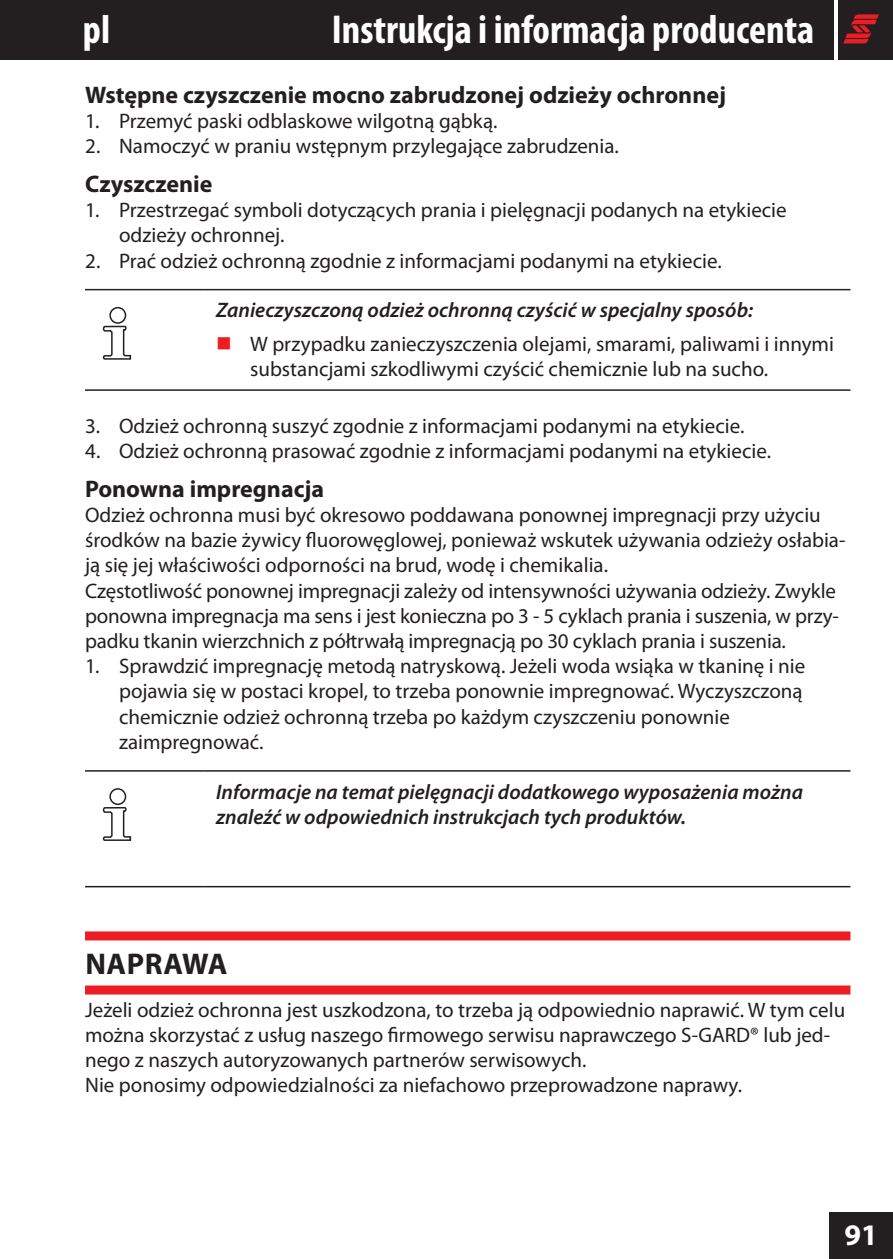
<style>
.page{position:relative;width:893px;height:1259px;background:#fff}
.page>*{position:absolute;margin:0;border:0;box-sizing:border-box;transform-origin:0 0}
.t1{font:700 condensed 40.5px "Myriad Pro";color:#fff}
.t2{font:700 30px "Myriad Pro";letter-spacing:.02em;color:#231f20}
.t3{font:700 30px "Myriad Pro";color:#fff}
.t4{font:700 24px "Myriad Pro";color:#231f20}
.t5{font:21px/25.2px "Myriad Pro";color:#231f20}
.t6{font:italic 600 21px/25.2px "Myriad Pro";color:#231f20}
</style>
<div class="page">
<div style="left:838px;top:0;width:55px;height:60px;background:#231f20"></div>
<div style="left:829px;top:1212px;width:64px;height:47px;background:#231f20"></div>
<svg style="left:843px;top:14px;width:36px;height:29px"></svg>
<div style="left:0;top:0;width:833px;height:60px;background:#231f20"></div>
<div style="left:85px;top:931px;width:765px;height:9px;background:#ee1d23"></div>
<div style="left:85px;top:985px;width:765px;height:9px;background:#ee1d23"></div>
<hr style="left:85px;top:289px;width:119px;height:1px;background:#231f20">
<hr style="left:204px;top:289px;width:646px;height:1px;background:#231f20">
<hr style="left:85px;top:389px;width:119px;height:2px;background:#231f20">
<hr style="left:204px;top:389px;width:646px;height:2px;background:#231f20">
<div style="left:109px;top:307px;width:17px;height:17px;border:2px solid #231f20;border-radius:50%"></div>
<svg style="left:102px;top:325px;width:30px;height:35px"></svg>
<hr style="left:85px;top:770px;width:119px;height:1px;background:#231f20">
<hr style="left:204px;top:770px;width:646px;height:1px;background:#231f20">
<hr style="left:85px;top:886px;width:119px;height:1px;background:#231f20">
<hr style="left:204px;top:886px;width:646px;height:1px;background:#231f20">
<div style="left:109px;top:788px;width:17px;height:17px;border:2px solid #231f20;border-radius:50%"></div>
<svg style="left:102px;top:807px;width:30px;height:34px"></svg>
<h1 class="t1" style="left:83px;top:4px;width:29px">pl</h1>
<h1 class="t1" style="left:332px;top:4px;width:484px">Instrukcja i informacja producenta</h1>
<p class="t4" style="left:85px;top:79px;width:643px">Wstępne czyszczenie mocno zabrudzonej odzieży ochronnej</p>
<p class="t5" style="left:85px;top:108px;width:414px">1. Przemyć paski odblaskowe wilgotną gąbką.</p>
<p class="t5" style="left:85px;top:133px;width:535px">2. Namoczyć w praniu wstępnym przylegające zabrudzenia.</p>
<p class="t4" style="left:85px;top:168px;width:129px">Czyszczenie</p>
<p class="t5" style="left:119px;top:197px;width:669px;text-indent:-34px">1. Przestrzegać symboli dotyczących prania i pielęgnacji podanych na etykiecie odzieży ochronnej.</p>
<p class="t5" style="left:85px;top:248px;width:638px">2. Prać odzież ochronną zgodnie z informacjami podanymi na etykiecie.</p>
<p class="t6" style="left:216px;top:297px;width:538px">Zanieczyszczoną odzież ochronną czyścić w specjalny sposób:</p>
<p class="t5" style="left:250px;top:331px;width:585px">W przypadku zanieczyszczenia olejami, smarami, paliwami i innymi substancjami szkodliwymi czyścić chemicznie lub na sucho.</p>
<p class="t5" style="left:85px;top:413px;width:661px">3. Odzież ochronną suszyć zgodnie z informacjami podanymi na etykiecie.</p>
<p class="t5" style="left:85px;top:438px;width:687px">4. Odzież ochronną prasować zgodnie z informacjami podanymi na etykiecie.</p>
<p class="t4" style="left:85px;top:473px;width:241px">Ponowna impregnacja</p>
<p class="t5" style="left:85px;top:502px;width:762px">Odzież ochronna musi być okresowo poddawana ponownej impregnacji przy użyciu środków na bazie żywicy fluorowęglowej, ponieważ wskutek używania odzieży osłabia&shy;ją się jej właściwości odporności na brud, wodę i chemikalia.<br>Częstotliwość ponownej impregnacji zależy od intensywności używania odzieży. Zwykle ponowna impregnacja ma sens i jest konieczna po 3 - 5 cyklach prania i suszenia, w przy&shy;padku tkanin wierzchnich z półtrwałą impregnacją po 30 cyklach prania i suszenia.</p>
<p class="t5" style="left:119px;top:653px;width:688px;text-indent:-34px">1. Sprawdzić impregnację metodą natryskową. Jeżeli woda wsiąka w tkaninę i nie pojawia się w postaci kropel, to trzeba ponownie impregnować. Wyczyszczoną chemicznie odzież ochronną trzeba po każdym czyszczeniu ponownie zaimpregnować.</p>
<p class="t6" style="left:216px;top:778px;width:588px">Informacje na temat pielęgnacji dodatkowego wyposażenia można znaleźć w odpowiednich instrukcjach tych produktów.</p>
<h2 class="t2" style="left:85px;top:944px;width:144px">NAPRAWA</h2>
<p class="t5" style="left:85px;top:996px;width:762px">Jeżeli odzież ochronna jest uszkodzona, to trzeba ją odpowiednio naprawić. W tym celu można skorzystać z usług naszego firmowego serwisu naprawczego S-GARD® lub jed&shy;nego z naszych autoryzowanych partnerów serwisowych.<br>Nie ponosimy odpowiedzialności za niefachowo przeprowadzone naprawy.</p>
<h2 class="t3" style="left:844px;top:1215px;width:35px">91</h2>
</div>
